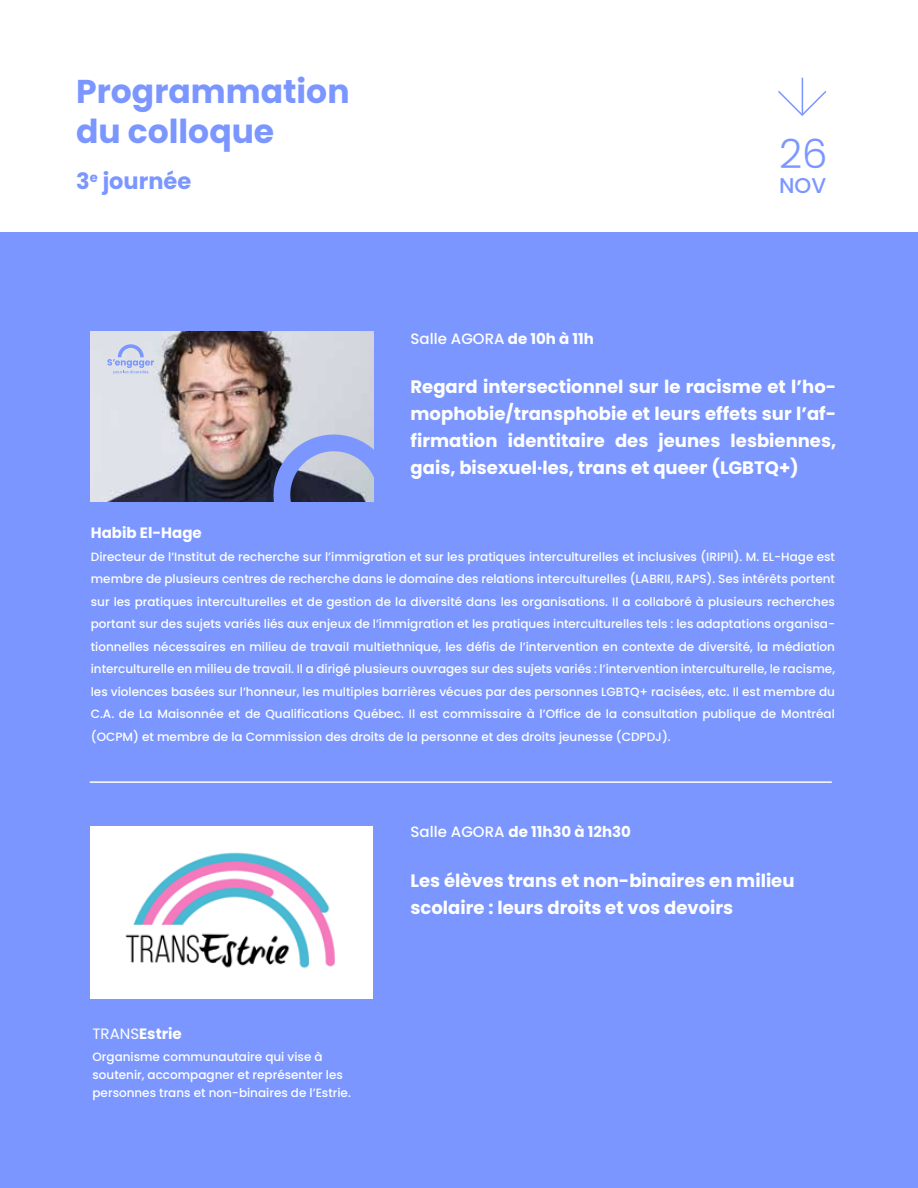
<style>
.page{position:relative;width:918px;height:1188px;background:#fff}
.page>*{position:absolute;margin:0;border:0;box-sizing:border-box;transform-origin:0 0}
.t1{font:300 40.35px "Poppins";color:#7b97ff}
.t2{font:700 33px/39px "Poppins";color:#7b97ff}
.t3{font:700 22.5px "Poppins";color:#7b97ff}
.t4{font:500 21.45px "Poppins";color:#7b97ff}
.t5{font:700 18px/27px "Poppins";color:#fff;text-align:justify}
.t6{font:700 15px "Poppins";color:#fff}
.t7{font:500 15px "Poppins";color:#fff}
.t8{font:500 12px/22.5px "Poppins";color:#fff;text-align:justify}
.s1{font-weight:700}
.s2{font-weight:400}
.s3{font-weight:500}
</style>
<div class="page">
<div style="left:0;top:232px;width:918px;height:956px;background:#7b97ff"></div>
<hr style="left:802px;top:78px;width:1px;height:36px;background:#7b97ff">
<svg style="left:778px;top:89px;width:49px;height:27px"></svg>
<img style="left:91px;top:331px;width:282px;height:171px">
<svg style="left:107px;top:344px;width:47px;height:30px"></svg>
<svg style="left:272px;top:427px;width:102px;height:75px"></svg>
<div style="left:90px;top:826px;width:282px;height:173px;background:#fff"></div>
<hr style="left:90px;top:781px;width:742px;height:2px;background:#fff">
<img style="left:125px;top:852px;width:210px;height:117px">
<h2 class="t2" style="left:76px;top:73px;width:275px">Programmation du colloque</h2>
<h3 class="t3" style="left:76px;top:168px;width:117px">3<sup>e</sup> journée</h3>
<h1 class="t1" style="left:779px;top:131px;width:50px">26</h1>
<h3 class="t4" style="left:779px;top:173px;width:49px">NOV</h3>
<p class="t7" style="left:411px;top:330px;width:185px">Salle AGORA <span class="s1">de 10h à 11h</span></p>
<h3 class="t5" style="left:411px;top:374px;width:427px">Regard intersectionnel sur le racisme et l’ho&shy;mophobie/transphobie et leurs effets sur l’af&shy;firmation identitaire des jeunes lesbiennes, gais, bisexuel·les, trans et queer (LGBTQ+)</h3>
<p class="t6" style="left:91px;top:524px;width:112px">Habib El-Hage</p>
<p class="t8" style="left:91px;top:546px;width:746px">Directeur de l’Institut de recherche sur l’immigration et sur les pratiques interculturelles et inclusives (IRIPII). M. EL-Hage est membre de plusieurs centres de recherche dans le domaine des relations interculturelles (LABRII, RAPS). Ses intérêts portent sur les pratiques interculturelles et de gestion de la diversité dans les organisations. Il a collaboré à plusieurs recherches portant sur des sujets variés liés aux enjeux de l’immigration et les pratiques interculturelles tels : les adaptations organisa&shy;tionnelles nécessaires en milieu de travail multiethnique, les défis de l’intervention en contexte de diversité, la médiation interculturelle en milieu de travail. Il a dirigé plusieurs ouvrages sur des sujets variés : l’intervention interculturelle, le racisme, les violences basées sur l’honneur, les multiples barrières vécues par des personnes LGBTQ+ racisées, etc. Il est membre du C.A. de La Maisonnée et de Qualifications Québec. Il est commissaire à l’Office de la consultation publique de Montréal (OCPM) et membre de la Commission des droits de la personne et des droits jeunesse (CDPDJ).</p>
<p class="t6" style="left:93px;top:1025px;width:91px"><span class="s2">TRANS</span>Estrie</p>
<p class="t8" style="left:93px;top:1048px;width:260px;line-height:18px;text-align:left">Organisme communautaire qui vise à soutenir, accompagner et représenter les personnes trans et non-binaires de l’Estrie.</p>
<p class="t6" style="left:411px;top:823px;width:222px"><span class="s3">Salle AGORA</span> de 11h30 à 12h30</p>
<h3 class="t5" style="left:411px;top:867px;width:385px">Les élèves trans et non-binaires en milieu scolaire : leurs droits et vos devoirs</h3>
</div>
